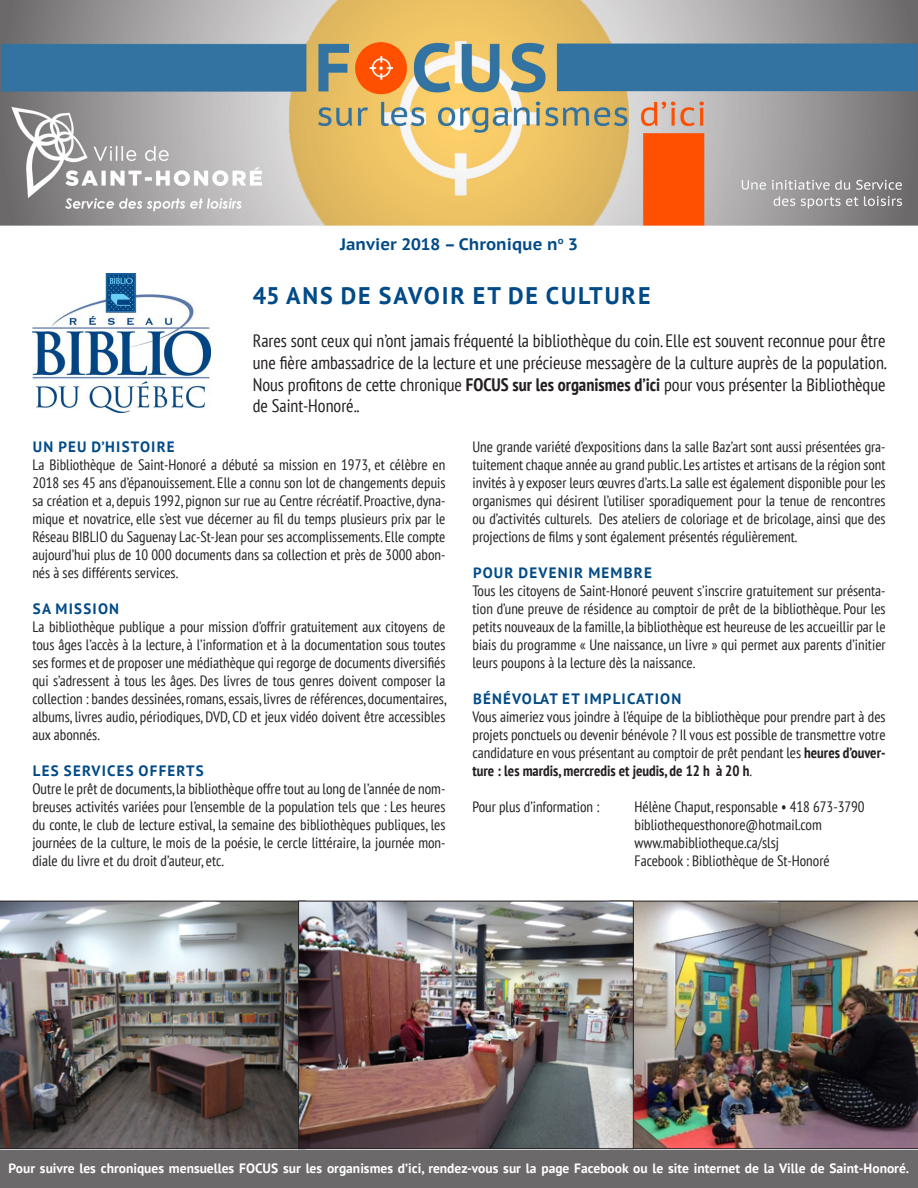
<style>
.page{position:relative;width:918px;height:1188px;background:#fff}
.page>*{position:absolute;margin:0;border:0;box-sizing:border-box;transform-origin:0 0}
.t1{font:700 24px "PT Sans";letter-spacing:.08em;color:#004a87}
.t2{font:condensed 18px/21.6px "PT Sans";color:#231f20;text-align:justify}
.t3{font:700 16.5px "PT Sans Caption";color:#004a87}
.t4{font:condensed 15px/18px "PT Sans";color:#231f20;text-align:justify}
.t5{font:700 15px "PT Sans";letter-spacing:.08em;color:#004a87}
.t6{font:700 13.5px "PT Sans";color:#fff}
.s1{font-weight:700}
</style>
<div class="page">
<div style="left:0;top:1151px;width:918px;height:37px;background:#6c696a"></div>
<img style="left:0;top:0;width:918px;height:225px">
<img style="left:0;top:901px;width:298px;height:248px">
<img style="left:634px;top:901px;width:284px;height:248px">
<img style="left:300px;top:903px;width:332px;height:244px">
<div style="left:298px;top:901px;width:336px;height:248px;border:1px solid #231f20"></div>
<img style="left:32px;top:273px;width:179px;height:140px">
<p class="t3" style="left:340px;top:233px;width:239px">Janvier 2018 – Chronique n<sup>o</sup> 3</p>
<p class="t1" style="left:253px;top:280px;width:399px">45 ANS DE SAVOIR ET DE CULTURE</p>
<p class="t2" style="left:253px;top:330px;width:636px">Rares sont ceux qui n’ont jamais fréquenté la bibliothèque du coin. Elle est souvent reconnue pour être une fière ambassadrice de la lecture et une précieuse messagère de la culture auprès de la population.<br>Nous profitons de cette chronique <span class="s1">FOCUS sur les organismes d’ici</span> pour vous présenter la Bibliothèque de Saint-Honoré..</p>
<p class="t4" style="left:472px;top:437px;width:415px">Une grande variété d’expositions dans la salle Baz’art sont aussi présentées gra&shy;tuitement chaque année au grand public. Les artistes et artisans de la région sont invités à y exposer leurs œuvres d’arts. La salle est également disponible pour les organismes qui désirent l’utiliser sporadiquement pour la tenue de rencontres ou d’activités culturels. Des ateliers de coloriage et de bricolage, ainsi que des projections de films y sont également présentés régulièrement.</p>
<p class="t5" style="left:473px;top:563px;width:180px">POUR DEVENIR MEMBRE</p>
<p class="t4" style="left:472px;top:581px;width:415px">Tous les citoyens de Saint-Honoré peuvent s’inscrire gratuitement sur présenta&shy;tion d’une preuve de résidence au comptoir de prêt de la bibliothèque. Pour les petits nouveaux de la famille, la bibliothèque est heureuse de les accueillir par le biais du programme « Une naissance, un livre » qui permet aux parents d’initier leurs poupons à la lecture dès la naissance.</p>
<p class="t5" style="left:473px;top:689px;width:210px">BÉNÉVOLAT ET IMPLICATION</p>
<p class="t4" style="left:472px;top:707px;width:415px">Vous aimeriez vous joindre à l’équipe de la bibliothèque pour prendre part à des projets ponctuels ou devenir bénévole ? Il vous est possible de transmettre votre candidature en vous présentant au comptoir de prêt pendant les <span class="s1">heures d’ouver&shy;ture : les mardis, mercredis et jeudis, de 12 h à 20 h</span>.</p>
<p class="t4" style="left:472px;top:797px;width:128px">Pour plus d’information :</p>
<p class="t4" style="left:634px;top:797px;width:232px">Hélène Chaput, responsable • 418 673-3790</p>
<p class="t4" style="left:634px;top:815px;width:189px">bibliothequesthonore@hotmail.com</p>
<p class="t4" style="left:634px;top:833px;width:146px">www.mabibliotheque.ca/slsj</p>
<p class="t4" style="left:634px;top:851px;width:197px">Facebook : Bibliothèque de St-Honoré</p>
<p class="t5" style="left:33px;top:437px;width:143px">UN PEU D’HISTOIRE</p>
<p class="t4" style="left:32px;top:455px;width:415px">La Bibliothèque de Saint-Honoré a débuté sa mission en 1973, et célèbre en 2018 ses 45 ans d’épanouissement. Elle a connu son lot de changements depuis sa création et a, depuis 1992, pignon sur rue au Centre récréatif. Proactive, dyna&shy;mique et novatrice, elle s’est vue décerner au fil du temps plusieurs prix par le Réseau BIBLIO du Saguenay Lac-St-Jean pour ses accomplissements. Elle compte aujourd’hui plus de 10 000 documents dans sa collection et près de 3000 abon&shy;nés à ses différents services.</p>
<p class="t5" style="left:33px;top:599px;width:88px">SA MISSION</p>
<p class="t4" style="left:32px;top:617px;width:416px">La bibliothèque publique a pour mission d’offrir gratuitement aux citoyens de tous âges l’accès à la lecture, à l’information et à la documentation sous toutes ses formes et de proposer une médiathèque qui regorge de documents diversifiés qui s’adressent à tous les âges. Des livres de tous genres doivent composer la collection : bandes dessinées, romans, essais, livres de références, documentaires, albums, livres audio, périodiques, DVD, CD et jeux vidéo doivent être accessibles aux abonnés.</p>
<p class="t5" style="left:33px;top:761px;width:172px">LES SERVICES OFFERTS</p>
<p class="t4" style="left:32px;top:779px;width:415px">Outre le prêt de documents, la bibliothèque offre tout au long de l’année de nom&shy;breuses activités variées pour l’ensemble de la population tels que : Les heures du conte, le club de lecture estival, la semaine des bibliothèques publiques, les journées de la culture, le mois de la poésie, le cercle littéraire, la journée mon&shy;diale du livre et du droit d’auteur, etc.</p>
<p class="t6" style="left:9px;top:1160px;width:902px">Pour suivre les chroniques mensuelles FOCUS sur les organismes d’ici, rendez-vous sur la page Facebook ou le site internet de la Ville de Saint-Honoré.</p>
</div>
